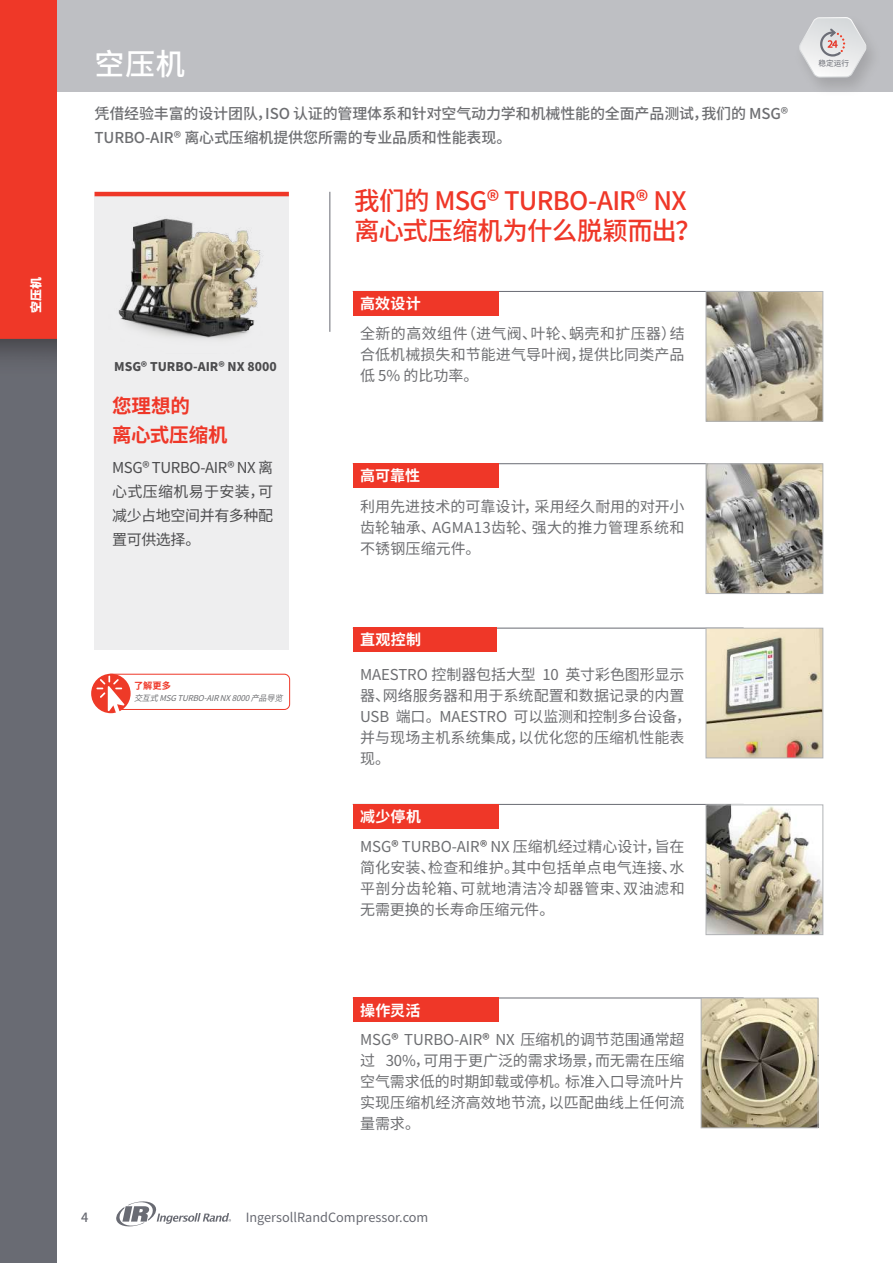
<style>
.page{position:relative;width:893px;height:1263px;background:#fff}
.page>*{position:absolute;margin:0;border:0;box-sizing:border-box;transform-origin:0 0}
.t1{font:500 30px "Noto Sans CJ Ksc";color:#fff}
.t2{font:500 25.5px/30px "Noto Sans CJ Ksc";letter-spacing:-.025em;color:#ef3728}
.t3{font:700 19.5px/29.2px "Noto Sans CJ Ksc";letter-spacing:-.005em;color:#ef3728}
.t4{font:15px/21px "Noto Sans CJ Ksc";letter-spacing:.005em;color:#6d6e71;text-align:justify}
.t5{font:500 15px/24px "Noto Sans CJ Ksc";letter-spacing:-.01em;color:#6d6e71}
.t6{font:15px/24px "Noto Sans CJ Ksc";letter-spacing:-.025em;color:#4c4c4e;text-align:justify}
.t7{font:700 15px "Noto Sans CJ Ksc";letter-spacing:.015em;color:#fff}
.t8{font:12.75px "Noto Sans CJ Ksc";color:#696b73}
.t9{font:500 12.75px "Noto Sans CJ Ksc";color:#696b73}
.t10{font:900 12px "Noto Sans CJ Ksc";color:#4c4c4e}
.t11{font:900 12px "Noto Sans CJ Ksc";color:#fff}
.t12{font:700 9.3px "Noto Sans CJ Ksc";color:#ef3728}
.t13{font:italic 8.1px "Noto Sans CJ Ksc";color:#6d6e71}
.t14{font:7.65px "Noto Sans Hans";color:#6a6c74}
.s1{color:#4c4c4e}
</style>
<div class="page">
<div style="left:56px;top:0;width:837px;height:92px;background:#bebfc3"></div>
<svg style="left:116px;top:1201px;width:115px;height:26px"></svg>
<img style="left:0;top:0;width:56px;height:1263px">
<hr style="left:94px;top:192px;width:195px;height:4px;background:#ef3728">
<div style="left:94px;top:197px;width:195px;height:453px;background:#eeeeef"></div>
<img style="left:102px;top:200px;width:176px;height:160px">
<hr style="left:330px;top:192px;width:1px;height:140px;background:#696b73">
<img style="left:791px;top:13px;width:93px;height:79px">
<svg style="left:798px;top:17px;width:70px;height:61px"></svg>
<hr style="left:353px;top:463px;width:391px;height:1px;background:#696b73">
<div style="left:353px;top:463px;width:145px;height:25px;background:#ef3728"></div>
<img style="left:708px;top:465px;width:113px;height:127px">
<div style="left:706px;top:463px;width:117px;height:131px;border:1px solid #b1b3b6"></div>
<hr style="left:353px;top:291px;width:391px;height:1px;background:#696b73">
<div style="left:353px;top:291px;width:145px;height:24px;background:#ef3728"></div>
<img style="left:708px;top:293px;width:113px;height:127px">
<div style="left:706px;top:291px;width:117px;height:131px;border:1px solid #b1b3b6"></div>
<hr style="left:353px;top:628px;width:391px;height:1px;background:#696b73">
<div style="left:353px;top:628px;width:143px;height:24px;background:#ef3728"></div>
<img style="left:708px;top:630px;width:113px;height:126px">
<div style="left:706px;top:628px;width:117px;height:130px;border:1px solid #b1b3b6"></div>
<hr style="left:353px;top:804px;width:391px;height:1px;background:#696b73">
<div style="left:353px;top:804px;width:145px;height:24px;background:#ef3728"></div>
<img style="left:708px;top:806px;width:113px;height:127px">
<div style="left:706px;top:804px;width:117px;height:131px;border:1px solid #b1b3b6"></div>
<hr style="left:353px;top:997px;width:391px;height:1px;background:#696b73">
<div style="left:353px;top:997px;width:145px;height:25px;background:#ef3728"></div>
<img style="left:703px;top:999px;width:113px;height:127px">
<div style="left:701px;top:997px;width:117px;height:131px;border:1px solid #b1b3b6"></div>
<div style="left:105px;top:674px;width:185px;height:36px;border:1px solid #ef3728;border-radius:5px"></div>
<div style="left:91px;top:674px;width:40px;height:39px;background:#ee3a28;border-radius:50%"></div>
<svg style="left:96px;top:676px;width:28px;height:37px"></svg>
<p class="t11" style="left:29px;top:313px;width:38px;rotate:-90deg">空压机</p>
<h1 class="t1" style="left:94px;top:47px;width:92px">空压机</h1>
<p class="t5" style="left:94px;top:102px;width:695px">凭借经验丰富的设计团队，ISO 认证的管理体系和针对空气动力学和机械性能的全面产品测试，我们的 MSG®<br>TURBO-AIR® 离心式压缩机提供您所需的专业品质和性能表现。</p>
<h2 class="t2" style="left:354px;top:187px;width:348px">我们的 MSG® TURBO-AIR® NX离心式压缩机为什么脱颖而出？</h2>
<p class="t10" style="left:114px;top:360px;width:164px">MSG® TURBO-AIR® NX 8000</p>
<h3 class="t3" style="left:112px;top:392px;width:117px">您理想的<br>离心式压缩机</h3>
<p class="t6" style="left:112px;top:456px;width:163px">MSG® TURBO-AIR® NX 离心式压缩机易于安装，可减少占地空间并有多种配置可供选择。</p>
<p class="t12" style="left:134px;top:680px;width:38px">了解更多</p>
<p class="t13" style="left:134px;top:693px;width:155px">交互式MSGTURBO-AIRNX8000产品导览</p>
<p class="t7" style="left:360px;top:295px;width:62px">高效设计</p>
<p class="t4" style="left:360px;top:323px;width:326px">全新的高效组件（进气阀、叶轮、蜗壳和扩压器）结合低机械损失和节能进气导叶阀，提供比同类产品低 5% 的比功率。</p>
<p class="t7" style="left:360px;top:467px;width:62px">高可靠性</p>
<p class="t4" style="left:360px;top:496px;width:326px">利用先进技术的可靠设计，采用经久耐用的对开小齿轮轴承、AGMA13齿轮、强大的推力管理系统和不锈钢压缩元件。</p>
<p class="t7" style="left:360px;top:631px;width:63px">直观控制</p>
<p class="t4" style="left:360px;top:664px;width:333px;text-align:left">MAESTRO 控制器包括大型 10 英寸彩色图形显示器、网络服务器和用于系统配置和数据记录的内置<br>USB 端口。MAESTRO 可以监测和控制多台设备，并与现场主机系统集成，以优化您的压缩机性能表现。</p>
<p class="t7" style="left:360px;top:808px;width:62px">减少停机</p>
<p class="t4" style="left:360px;top:836px;width:326px">MSG<span class="s1">®</span> TURBO-AIR<span class="s1">®</span> NX 压缩机经过精心设计，旨在简化安装、检查和维护。其中包括单点电气连接、水平剖分齿轮箱、可就地清洁冷却器管束、双油滤和无需更换的长寿命压缩元件。</p>
<p class="t14" style="left:818px;top:59px;width:32px">稳定运行</p>
<p class="t7" style="left:360px;top:1001px;width:62px">操作灵活</p>
<p class="t4" style="left:360px;top:1030px;width:326px">MSG<span class="s1">®</span> TURBO-AIR<span class="s1">®</span> NX 压缩机的调节范围通常超过 30%，可用于更广泛的需求场景，而无需在压缩空气需求低的时期卸载或停机。标准入口导流叶片实现压缩机经济高效地节流，以匹配曲线上任何流量需求。</p>
<p class="t9" style="left:81px;top:1210px;width:9px">4</p>
<p class="t8" style="left:246px;top:1210px;width:184px">IngersollRandCompressor.com</p>
</div>
